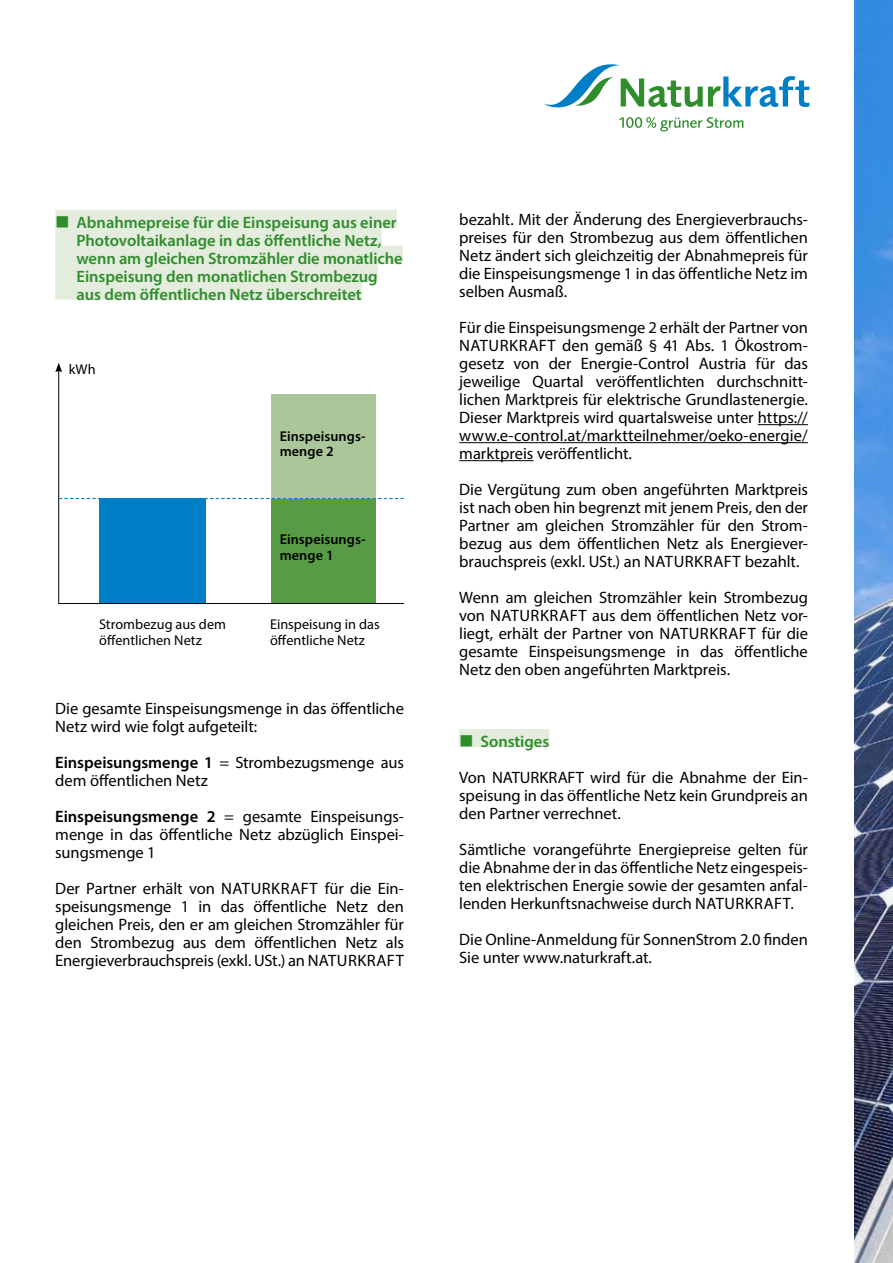
<style>
.page{position:relative;width:893px;height:1263px;background:#fff}
.page>*{position:absolute;margin:0;border:0;box-sizing:border-box;transform-origin:0 0}
.t1{font:16.5px/18px "Myriad Pro";letter-spacing:-.005em;color:#000;text-align:justify}
.t2{font:600 16.5px/18px "Myriad Pro";letter-spacing:-.005em;color:#2f8d2c}
.t3{font:14.25px/16.2px "Myriad Pro";color:#000}
.t4{font:600 14.25px/15.8px "Myriad Pro";letter-spacing:.005em;color:#000}
.s1{font-weight:600}
.s2{color:#2f8d2c}
.s3{font-weight:600;color:#2f8d2c}
</style>
<div class="page">
<svg style="left:544px;top:64px;width:265px;height:44px"></svg>
<svg style="left:619px;top:117px;width:124px;height:14px"></svg>
<img style="left:855px;top:0;width:38px;height:1263px">
<div style="left:55px;top:210px;width:342px;height:18px;background:#e3ecdd"></div>
<div style="left:55px;top:228px;width:327px;height:18px;background:#e3ecdd"></div>
<div style="left:55px;top:246px;width:348px;height:18px;background:#e3ecdd"></div>
<div style="left:55px;top:264px;width:323px;height:18px;background:#e3ecdd"></div>
<div style="left:55px;top:282px;width:307px;height:18px;background:#e3ecdd"></div>
<hr style="left:758px;top:424px;width:50px;height:1px;background:#000">
<hr style="left:459px;top:442px;width:349px;height:1px;background:#000">
<hr style="left:459px;top:460px;width:75px;height:1px;background:#000">
<div style="left:459px;top:729px;width:90px;height:18px;background:#e3ecdd"></div>
<svg style="left:58px;top:372px;width:346px;height:232px"></svg>
<svg style="left:55px;top:363px;width:7px;height:9px"></svg>
<svg style="left:59px;top:498px;width:345px;height:1px"></svg>
<p class="t2" style="left:77px;top:213px;width:328px;text-indent:-21px">■ Abnahmepreise für die Einspeisung aus einer Photovoltaikanlage in das öffentliche Netz, wenn am gleichen Stromzähler die monatliche Einspeisung den monatlichen Strombezug aus dem öffentlichen Netz überschreitet</p>
<p class="t3" style="left:69px;top:361px;width:28px">kWh</p>
<p class="t3" style="left:99px;top:615px;width:128px">Strombezug aus dem öffentlichen Netz</p>
<p class="t4" style="left:280px;top:428px;width:87px">Einspeisungs&shy;menge 2</p>
<p class="t4" style="left:280px;top:531px;width:87px">Einspeisungs&shy;menge 1</p>
<p class="t3" style="left:270px;top:615px;width:111px">Einspeisung in das öffentliche Netz</p>
<p class="t1" style="left:55px;top:699px;width:350px">Die gesamte Einspeisungsmenge in das öffentliche<br>Netz wird wie folgt aufgeteilt:</p>
<p class="t1" style="left:55px;top:753px;width:350px"><span class="s1">Einspeisungsmenge 1</span> = Strombezugsmenge aus dem öffentlichen Netz</p>
<p class="t1" style="left:55px;top:807px;width:350px"><span class="s1">Einspeisungsmenge 2</span> = gesamte Einspeisungs&shy;menge in das öffentliche Netz abzüglich Einspei&shy;sungsmenge 1</p>
<p class="t1" style="left:55px;top:879px;width:350px">Der Partner erhält von NATURKRAFT für die Ein&shy;speisungsmenge 1 in das öffentliche Netz den gleichen Preis, den er am gleichen Stromzähler für den Strombezug aus dem öffentlichen Netz als Energieverbrauchspreis (exkl. USt.) an NATURKRAFT</p>
<p class="t1" style="left:459px;top:210px;width:350px">bezahlt. Mit der Änderung des Energieverbrauchs&shy;preises für den Strombezug aus dem öffentlichen Netz ändert sich gleichzeitig der Abnahmepreis für die Einspeisungsmenge 1 in das öffentliche Netz im selben Ausmaß.</p>
<p class="t1" style="left:459px;top:318px;width:350px">Für die Einspeisungsmenge 2 erhält der Partner von NATURKRAFT den gemäß § 41 Abs. 1 Ökostrom&shy;gesetz von der Energie-Control Austria für das jeweilige Quartal veröffentlichten durchschnitt&shy;lichen Marktpreis für elektrische Grundlastenergie.<br>Dieser Marktpreis wird quartalsweise unter https:// www.e-control.at/marktteilnehmer/oeko-energie/ marktpreis veröffentlicht.</p>
<p class="t1" style="left:459px;top:480px;width:350px">Die Vergütung zum oben angeführten Marktpreis ist nach oben hin begrenzt mit jenem Preis, den der Partner am gleichen Stromzähler für den Strom&shy;bezug aus dem öffentlichen Netz als Energiever&shy;brauchspreis (exkl. USt.) an NATURKRAFT bezahlt.</p>
<p class="t1" style="left:459px;top:588px;width:350px">Wenn am gleichen Stromzähler kein Strombezug von NATURKRAFT aus dem öffentlichen Netz vor&shy;liegt, erhält der Partner von NATURKRAFT für die gesamte Einspeisungsmenge in das öffentliche Netz den oben angeführten Marktpreis.</p>
<p class="t1" style="left:459px;top:723px;width:350px;line-height:36px"><span class="s2">■</span> <span class="s3">Sonstiges<br></span>Von NATURKRAFT wird für die Abnahme der Ein-</p>
<p class="t1" style="left:459px;top:786px;width:350px">speisung in das öffentliche Netz kein Grundpreis an den Partner verrechnet.</p>
<p class="t1" style="left:459px;top:840px;width:350px">Sämtliche vorangeführte Energiepreise gelten für die Abnahme der in das öffentliche Netz eingespeis&shy;ten elektrischen Energie sowie der gesamten anfal&shy;lenden Herkunftsnachweise durch NATURKRAFT.</p>
<p class="t1" style="left:459px;top:930px;width:350px">Die Online-Anmeldung für SonnenStrom 2.0 finden<br>Sie unter www.naturkraft.at.</p>
</div>
